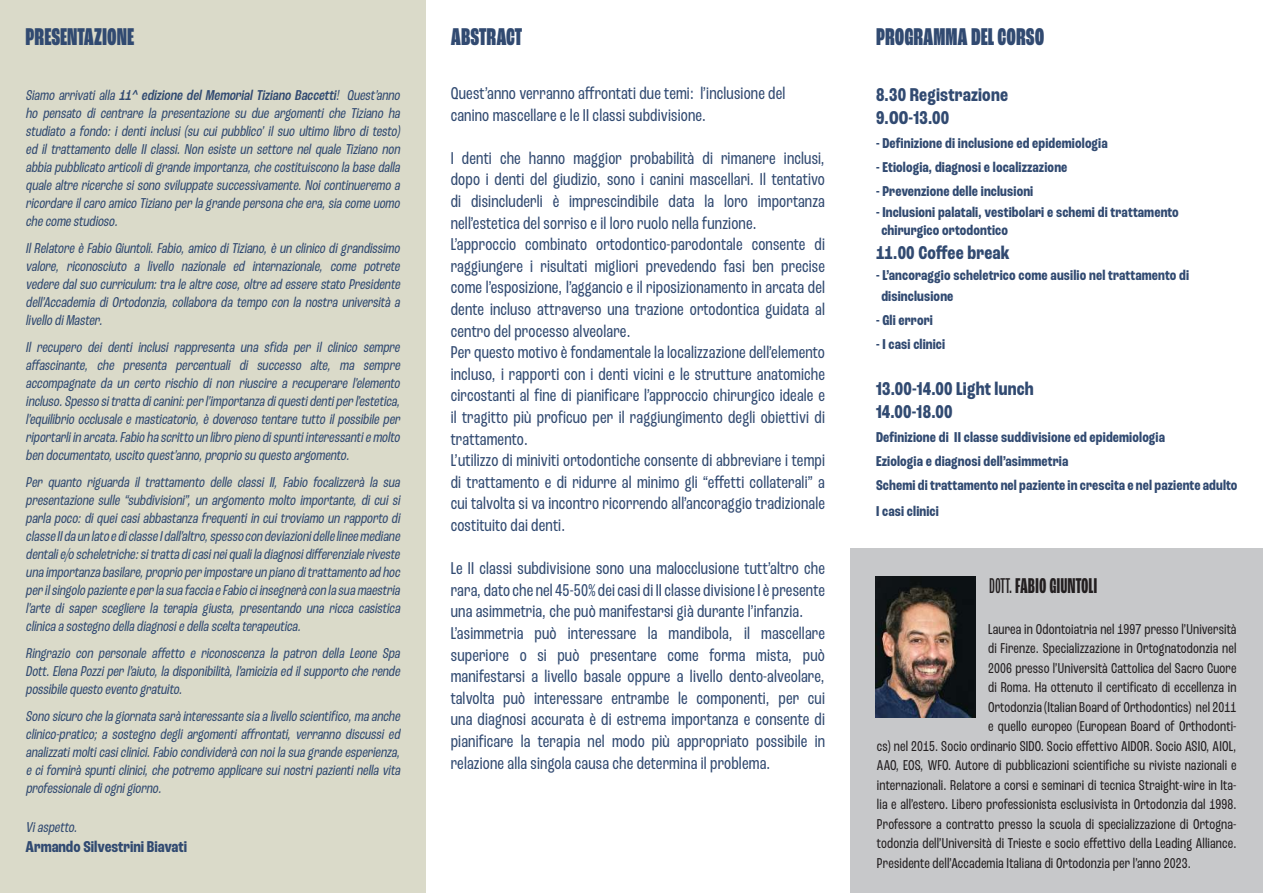
<style>
.page{position:relative;width:1263px;height:893px;background:#fff}
.page>*{position:absolute;margin:0;border:0;box-sizing:border-box;transform-origin:0 0}
.t1{font:800 extra-condensed 25.5px "Roc Grotesk";color:#314a71}
.t2{font:700 extra-condensed 22.5px "Roc Grotesk";color:#231f20}
.t3{font:700 condensed 19.5px/23.4px "Roc Grotesk";letter-spacing:.01em;color:#314a71}
.t4{font:condensed 18px/21.6px "Roc Grotesk";letter-spacing:.01em;color:#314a71}
.t5{font:700 condensed 16.5px "Roc Grotesk";color:#314a71}
.t6{font:italic condensed 15px/18px "Roc Grotesk";color:#314a71;text-align:justify}
.t7{font:condensed 15px "Roc Grotesk";letter-spacing:.01em;color:#231f20}
.t8{font:700 condensed 15px/24px "Roc Grotesk";letter-spacing:.01em;color:#314a71}
.s1{font-weight:500}
.s2{font-weight:400}
</style>
<div class="page">
<div style="left:850px;top:549px;width:413px;height:344px;background:#c7c8ca"></div>
<div style="left:0;top:0;width:425px;height:893px;background:#dadac9"></div>
<img style="left:876px;top:576px;width:99px;height:142px">
<h1 class="t1" style="left:26px;top:22px;width:110px">PRESENTAZIONE</h1>
<p class="t6" style="left:26px;top:86px;width:379px">Siamo arrivati alla <span class="s1">11^ edizionedelMemorialTiziano Baccetti</span>! Quest’anno ho pensato di centrare la presentazione su due argomenti che Tiziano ha studiato a fondo: i denti inclusi (su cui pubblico’ il suo ultimo libro di testo) ed il trattamento delle II classi. Non esiste un settore nel quale Tiziano non abbiapubblicato articolidigrandeimportanza,checostituiscono labasedalla qualealtrericerchesisono sviluppatesuccessivamente.Noicontinueremo a ricordareilcaro amico Tiziano perlagrandepersonacheera,siacomeuomo checomestudioso.</p>
<p class="t6" style="left:26px;top:239px;width:379px">IlRelatoreèFabio Giuntoli.Fabio,amico diTiziano,èun clinico digrandissimo valore, riconosciuto a livello nazionale ed internazionale, come potrete vederedalsuo curriculum:tralealtrecose,oltread esserestato Presidente dell’Accademia di Ortodonzia, collabora da tempo con la nostra università a livello diMaster.</p>
<p class="t6" style="left:26px;top:338px;width:379px">Il recupero dei denti inclusi rappresenta una sfida per il clinico sempre affascinante, che presenta percentuali di successo alte, ma sempre accompagnate da un certo rischio di non riuscire a recuperare l’elemento incluso.Spesso sitrattadicanini:perl’importanzadiquestidentiperl’estetica, l’equilibrio occlusaleemasticatorio,èdoveroso tentaretutto ilpossibileper riportarliin arcata.Fabio hascritto un libro pieno dispuntiinteressantiemolto ben documentato,uscito quest’anno,proprio su questo argomento.</p>
<p class="t6" style="left:26px;top:473px;width:379px">Per quanto riguarda il trattamento delle classi II, Fabio focalizzerà la sua presentazione sulle “subdivisioni”, un argomento molto importante, di cui si parlapoco:diqueicasiabbastanzafrequentiin cuitroviamo un rapporto di classeIIdaun lato ediclasseIdall’altro,spesso con deviazionidellelineemediane dentalie/o scheletriche:sitrattadicasineiqualiladiagnosidifferenzialeriveste unaimportanzabasilare,proprio perimpostareun piano ditrattamento ad hoc perilsingolo pazienteeperlasuafacciaeFabio ciinsegneràcon lasuamaestria l’arte di saper scegliere la terapia giusta, presentando una ricca casistica clinicaasostegno delladiagnosiedellasceltaterapeutica.</p>
<p class="t6" style="left:26px;top:644px;width:379px">Ringrazio con personale affetto e riconoscenza la patron della Leone Spa Dott.ElenaPozziperl’aiuto,ladisponibilità,l’amiciziaed ilsupporto cherende possibilequesto evento gratuito.</p>
<p class="t6" style="left:26px;top:707px;width:379px">Sono sicuro chelagiornatasaràinteressantesiaalivello scientifico,maanche clinico-pratico; a sostegno degli argomenti affrontati, verranno discussi ed analizzatimolticasiclinici.Fabio condivideràcon noilasuagrandeesperienza, eciforniràspunticlinici,chepotremo applicaresuinostripazientinellavita professionalediognigiorno.</p>
<p class="t6" style="left:26px;top:818px;width:56px">Viaspetto.</p>
<p class="t5" style="left:26px;top:836px;width:163px">Armando Silvestrini Biavati</p>
<h1 class="t1" style="left:451px;top:22px;width:73px">ABSTRACT</h1>
<p class="t4" style="left:451px;top:82px;width:336px">Quest’anno verranno affrontati due temi: l’inclusione del canino mascellare e le II classi subdivisione.</p>
<p class="t4" style="left:451px;top:147px;width:376px">I denti che hanno maggior probabilità di rimanere inclusi, dopo i denti del giudizio, sono i canini mascellari. Il tentativo di disincluderli è imprescindibile data la loro importanza nell’estetica del sorriso e il loro ruolo nella funzione.<br>L’approccio combinato ortodontico-parodontale consente di raggiungere i risultati migliori prevedendo fasi ben precise come l’esposizione, l’aggancio e il riposizionamento in arcata del dente incluso attraverso una trazione ortodontica guidata al centro del processo alveolare.<br>Per questo motivo è fondamentale la localizzazione dell’elemento incluso, i rapporti con i denti vicini e le strutture anatomiche circostanti al fine di pianificare l’approccio chirurgico ideale e il tragitto più proficuo per il raggiungimento degli obiettivi di trattamento.<br>L’utilizzo di miniviti ortodontiche consente di abbreviare i tempi di trattamento e di ridurre al minimo gli “effetti collaterali” a cui talvolta si va incontro ricorrendo all’ancoraggio tradizionale costituito dai denti.</p>
<p class="t4" style="left:451px;top:557px;width:376px">Le II classi subdivisione sono una malocclusione tutt’altro che rara, dato che nel 45-50% dei casi di II classe divisione I è presente una asimmetria, che può manifestarsi già durante l’infanzia.<br>L’asimmetria può interessare la mandibola, il mascellare superiore o si può presentare come forma mista, può manifestarsi a livello basale oppure a livello dento-alveolare, talvolta può interessare entrambe le componenti, per cui una diagnosi accurata è di estrema importanza e consente di pianificare la terapia nel modo più appropriato possibile in relazione alla singola causa che determina il problema.</p>
<h1 class="t1" style="left:876px;top:22px;width:170px">PROGRAMMA DEL CORSO</h1>
<h3 class="t3" style="left:876px;top:83px;width:133px">8.30 Registrazione<br>9.OO-13.00</h3>
<p class="t8" style="left:876px;top:131px;width:233px">- Definizione di inclusione ed epidemiologia</p>
<p class="t8" style="left:876px;top:155px;width:193px">- Etiologia, diagnosi e localizzazione</p>
<p class="t8" style="left:876px;top:179px;width:159px">- Prevenzione delle inclusioni</p>
<p class="t8" style="left:881px;top:203px;width:299px;line-height:18px;text-indent:-5px">- Inclusioni palatali, vestibolari e schemi di trattamento chirurgico ortodontico</p>
<h3 class="t3" style="left:876px;top:241px;width:135px">11.00 Coffee break</h3>
<p class="t8" style="left:881px;top:264px;width:309px;line-height:21px;text-indent:-5px">- L’ancoraggio scheletrico come ausilio nel trattamento di disinclusione</p>
<p class="t8" style="left:876px;top:308px;width:58px">- Gli errori</p>
<p class="t8" style="left:876px;top:332px;width:71px">- I casi clinici</p>
<h3 class="t3" style="left:876px;top:377px;width:159px">13.00-14.00 Light lunch<br>14.00-18.00</h3>
<p class="t8" style="left:876px;top:426px;width:363px">Definizione di II classe suddivisione ed epidemiologia<br>Eziologia e diagnosi dell’asimmetria<br>Schemi di trattamento nel paziente in crescita e nel paziente adulto</p>
<p class="t8" style="left:876px;top:499px;width:64px">I casi clinici</p>
<h2 class="t2" style="left:989px;top:573px;width:110px"><span class="s2">DOTT.</span> FABIO GIUNTOLI</h2>
<p class="t7" style="left:988px;top:620px;width:250px">Laurea in Odontoiatria nel 1997 presso l’Università</p>
<p class="t7" style="left:988px;top:639px;width:250px">di Firenze. Specializzazione in Ortognatodonzia nel</p>
<p class="t7" style="left:988px;top:659px;width:250px">2006 presso l’Università Cattolica del Sacro Cuore</p>
<p class="t7" style="left:988px;top:678px;width:250px">di Roma. Ha ottenuto il certificato di eccellenza in</p>
<p class="t7" style="left:988px;top:698px;width:250px">Ortodonzia (Italian Board of Orthodontics) nel 2011</p>
<p class="t7" style="left:988px;top:717px;width:250px">e quello europeo (European Board of Orthodonti-</p>
<p class="t7" style="left:877px;top:737px;width:361px">cs) nel 2015. Socio ordinario SIDO. Socio effettivo AIDOR. Socio ASIO, AIOL,</p>
<p class="t7" style="left:877px;top:756px;width:361px">AAO, EOS, WFO. Autore di pubblicazioni scientifiche su riviste nazionali e</p>
<p class="t7" style="left:877px;top:776px;width:361px">internazionali. Relatore a corsi e seminari di tecnica Straight-wire in Ita-</p>
<p class="t7" style="left:877px;top:795px;width:361px">lia e all’estero. Libero professionista esclusivista in Ortodonzia dal 1998.</p>
<p class="t7" style="left:877px;top:815px;width:361px">Professore a contratto presso la scuola di specializzazione di Ortogna-</p>
<p class="t7" style="left:877px;top:834px;width:361px">todonzia dell’Università di Trieste e socio effettivo della Leading Alliance.</p>
<p class="t7" style="left:877px;top:854px;width:316px">Presidente dell’Accademia Italiana di Ortodonzia per l’anno 2023.</p>
</div>
